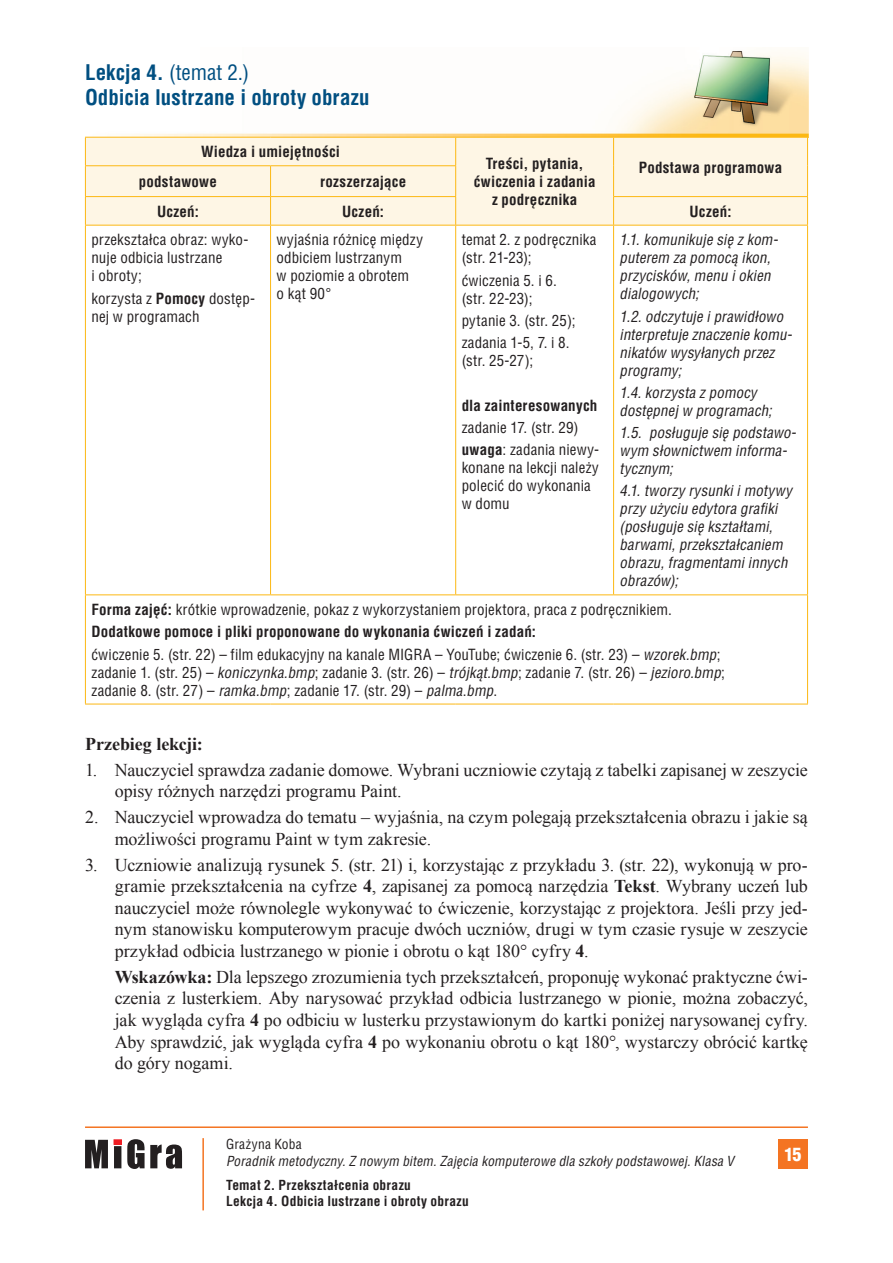
<style>
.page{position:relative;width:893px;height:1263px;background:#fff}
.page>*{position:absolute;margin:0;border:0;box-sizing:border-box;transform-origin:0 0}
.Tytul_3_-_Lekcja{font:700 21px/25.2px "Switzerland Condensed";color:#014f81}
.Wyliczanka_0_-_norma{font:18px/21.6px "Times New Roman";letter-spacing:-.005em;color:#231f20}
.Tytul_4{font:700 18px "Times New Roman";letter-spacing:-.005em;color:#231f20}
.t1{font:900 18px "Switzerland Cond";color:#fff}
.Tabela_Left{font:15px/18px "Switzerland Condensed";letter-spacing:.01em;color:#231f20}
.Tabela_Left-2{font:italic 15px/18px "Switzerland Condensed";letter-spacing:.01em;color:#231f20}
.Tabela_Centr{font:700 15px/18px "Switzerland Condensed";letter-spacing:.015em;color:#231f20;text-align:center}
.Tabela_Left-3{font:700 15px "Switzerland Condensed";letter-spacing:.01em;color:#231f20}
.t2{font:italic 13.5px "Switzerland Condensed";letter-spacing:.015em;color:#231f20}
.t3{font:700 13.5px "Switzerland Condensed";letter-spacing:.02em;color:#231f20}
.t4{font:13.5px "Switzerland Condensed";letter-spacing:.02em;color:#231f20}
.s1{font-weight:400}
.s2{font-weight:700}
.s3{font-style:italic}
.s4{font-family:"Arial"}
</style>
<div class="page">
<img style="left:85px;top:50px;width:724px;height:88px">
<svg style="left:85px;top:1139px;width:97px;height:30px"></svg>
<hr style="left:85px;top:1126px;width:723px;height:2px;background:#f47422">
<div style="left:778px;top:1139px;width:30px;height:30px;background:#f47422"></div>
<hr style="left:202px;top:1138px;width:2px;height:72px;background:#f47422">
<div style="left:86px;top:138px;width:721px;height:87px;background:#fef6e5"></div>
<hr style="left:85px;top:137px;width:186px;height:1px;background:#fcb814">
<svg style="left:85px;top:138px;width:1px;height:27px"></svg>
<hr style="left:271px;top:137px;width:185px;height:1px;background:#fcb814">
<hr style="left:456px;top:137px;width:158px;height:1px;background:#fcb814">
<svg style="left:455px;top:138px;width:1px;height:27px"></svg>
<hr style="left:614px;top:137px;width:194px;height:1px;background:#fcb814">
<svg style="left:613px;top:138px;width:1px;height:28px"></svg>
<svg style="left:807px;top:138px;width:1px;height:28px"></svg>
<hr style="left:613px;top:166px;width:1px;height:30px;background:#fcb814">
<hr style="left:807px;top:166px;width:1px;height:30px;background:#fcb814">
<hr style="left:85px;top:165px;width:186px;height:1px;background:#fcb814">
<hr style="left:85px;top:166px;width:1px;height:30px;background:#fcb814">
<hr style="left:271px;top:165px;width:185px;height:1px;background:#fcb814">
<hr style="left:270px;top:166px;width:1px;height:30px;background:#fcb814">
<hr style="left:455px;top:166px;width:1px;height:30px;background:#fcb814">
<hr style="left:85px;top:196px;width:186px;height:1px;background:#fcb814">
<svg style="left:85px;top:197px;width:1px;height:28px"></svg>
<hr style="left:271px;top:196px;width:185px;height:1px;background:#fcb814">
<svg style="left:270px;top:197px;width:1px;height:28px"></svg>
<svg style="left:455px;top:197px;width:1px;height:28px"></svg>
<hr style="left:613px;top:196px;width:195px;height:1px;background:#fcb814">
<svg style="left:613px;top:197px;width:1px;height:28px"></svg>
<svg style="left:807px;top:197px;width:1px;height:28px"></svg>
<hr style="left:85px;top:225px;width:186px;height:1px;background:#fcb814">
<hr style="left:85px;top:225px;width:1px;height:369px;background:#fcb814">
<hr style="left:271px;top:225px;width:185px;height:1px;background:#fcb814">
<hr style="left:270px;top:225px;width:1px;height:369px;background:#fcb814">
<hr style="left:456px;top:225px;width:158px;height:1px;background:#fcb814">
<hr style="left:455px;top:225px;width:1px;height:369px;background:#fcb814">
<hr style="left:614px;top:225px;width:194px;height:1px;background:#fcb814">
<hr style="left:613px;top:225px;width:1px;height:369px;background:#fcb814">
<hr style="left:807px;top:225px;width:1px;height:369px;background:#fcb814">
<hr style="left:85px;top:594px;width:186px;height:1px;background:#fcb814">
<hr style="left:85px;top:595px;width:1px;height:109px;background:#fcb814">
<hr style="left:271px;top:594px;width:185px;height:1px;background:#fcb814">
<hr style="left:456px;top:594px;width:158px;height:1px;background:#fcb814">
<hr style="left:614px;top:594px;width:194px;height:1px;background:#fcb814">
<hr style="left:807px;top:595px;width:1px;height:109px;background:#fcb814">
<hr style="left:85px;top:704px;width:186px;height:1px;background:#fcb814">
<hr style="left:271px;top:704px;width:185px;height:1px;background:#fcb814">
<hr style="left:456px;top:704px;width:158px;height:1px;background:#fcb814">
<hr style="left:614px;top:704px;width:194px;height:1px;background:#fcb814">
<p class="Tytul_3_-_Lekcja" style="left:85px;top:60px;width:286px">Lekcja 4. <span class="s1">(temat 2.)<br></span>Odbicia lustrzane i obroty obrazu</p>
<p class="Tabela_Centr" style="left:201px;top:143px;width:140px">Wiedza i umiejętności</p>
<p class="Tabela_Centr" style="left:474px;top:154px;width:123px">Treści, pytania, ćwiczenia i zadania z podręcznika</p>
<p class="Tabela_Centr" style="left:639px;top:158px;width:145px">Podstawa programowa</p>
<p class="Tabela_Centr" style="left:139px;top:172px;width:80px">podstawowe</p>
<p class="Tabela_Centr" style="left:320px;top:172px;width:88px">rozszerzające</p>
<p class="Tabela_Centr" style="left:157px;top:202px;width:43px">Uczeń:</p>
<p class="Tabela_Centr" style="left:342px;top:202px;width:43px">Uczeń:</p>
<p class="Tabela_Centr" style="left:690px;top:202px;width:43px">Uczeń:</p>
<p class="Tabela_Left" style="left:91px;top:231px;width:158px">przekształca obraz: wyko&shy;nuje odbicia lustrzane<br>i obroty;</p>
<p class="Tabela_Left" style="left:91px;top:289px;width:165px">korzysta z <span class="s2">Pomocy</span> dostęp&shy;nej w programach</p>
<p class="Tabela_Left-2" style="left:620px;top:231px;width:160px">1.1. komunikuje się z kom&shy;puterem za pomocą ikon, przycisków, menu i okien dialogowych;</p>
<p class="Tabela_Left-2" style="left:620px;top:307px;width:174px">1.2. odczytuje i prawidłowo interpretuje znaczenie komu&shy;nikatów wysyłanych przez programy;</p>
<p class="Tabela_Left-2" style="left:620px;top:383px;width:154px">1.4. korzysta z pomocy dostępnej w programach;</p>
<p class="Tabela_Left-2" style="left:620px;top:424px;width:178px">1.5. posługuje się podstawo&shy;wym słownictwem informa&shy;tycznym;</p>
<p class="Tabela_Left-2" style="left:620px;top:482px;width:174px">4.1. tworzy rysunki i motywy przy użyciu edytora grafiki (posługuje się kształtami, barwami, przekształcaniem obrazu, fragmentami innych obrazów);</p>
<p class="Tabela_Left" style="left:91px;top:601px;width:582px"><span class="s2">Forma zajęć:</span> krótkie wprowadzenie, pokaz z wykorzystaniem projektora, praca z podręcznikiem.</p>
<p class="Tabela_Left-3" style="left:91px;top:623px;width:446px">Dodatkowe pomoce i pliki proponowane do wykonania ćwiczeń i zadań:</p>
<p class="Tabela_Left" style="left:91px;top:645px;width:631px">ćwiczenie 5. (str. 22) – film edukacyjny na kanale MIGRA – YouTube; ćwiczenie 6. (str. 23) – <span class="s3">wzorek.bmp</span>;</p>
<p class="Tabela_Left" style="left:91px;top:663px;width:635px">zadanie 1. (str. 25) – <span class="s3">koniczynka.bmp</span>; zadanie 3. (str. 26) – <span class="s3">trójkąt.bmp</span>; zadanie 7. (str. 26) – <span class="s3">jezioro.bmp</span>;</p>
<p class="Tabela_Left" style="left:91px;top:681px;width:407px">zadanie 8. (str. 27) – <span class="s3">ramka.bmp</span>; zadanie 17. (str. 29) – <span class="s3">palma</span>.<span class="s3">bmp</span>.</p>
<p class="Tytul_4" style="left:85px;top:731px;width:119px">Przebieg lekcji:</p>
<p class="Wyliczanka_0_-_norma" style="left:115px;top:758px;width:695px;text-indent:-30px">1. Nauczyciel sprawdza zadanie domowe. Wybrani uczniowie czytają z tabelki zapisanej w zeszycie opisy różnych narzędzi programu Paint.</p>
<p class="Wyliczanka_0_-_norma" style="left:115px;top:806px;width:695px;text-indent:-30px">2. Nauczyciel wprowadza do tematu – wyjaśnia, na czym polegają przekształcenia obrazu i jakie są możliwości programu Paint w tym zakresie.</p>
<p class="Wyliczanka_0_-_norma" style="left:115px;top:853px;width:695px;text-align:justify;text-indent:-30px">3. Uczniowie analizują rysunek 5. (str. 21) i, korzystając z przykładu 3. (str. 22), wykonują w pro&shy;gramie przekształcenia na cyfrze <span class="s2">4</span>, zapisanej za pomocą narzędzia <span class="s2">Tekst</span>. Wybrany uczeń lub nauczyciel może równolegle wykonywać to ćwiczenie, korzystając z projektora. Jeśli przy jed&shy;nym stanowisku komputerowym pracuje dwóch uczniów, drugi w tym czasie rysuje w zeszycie przykład odbicia lustrzanego w pionie i obrotu o kąt 180° cyfry <span class="s2">4</span>.</p>
<p class="Wyliczanka_0_-_norma" style="left:115px;top:966px;width:695px;text-align:justify"><span class="s2">Wskazówka:</span> Dla lepszego zrozumienia tych przekształceń, proponuję wykonać praktyczne ćwi&shy;czenia z lusterkiem. Aby narysować przykład odbicia lustrzanego w pionie, można zobaczyć, jak wygląda cyfra <span class="s2">4</span> po odbiciu w lusterku przystawionym do kartki poniżej narysowanej cyfry.<br>Aby sprawdzić, jak wygląda cyfra <span class="s2">4</span> po wykonaniu obrotu o kąt 180°, wystarczy obrócić kartkę do góry nogami.</p>
<p class="Tabela_Left" style="left:277px;top:231px;width:148px">wyjaśnia różnicę między odbiciem lustrzanym<br>w poziomie a obrotem<br>o kąt 90<span class="s4">°</span></p>
<p class="Tabela_Left" style="left:462px;top:231px;width:136px">temat 2. z podręcznika (str. 21-23);</p>
<p class="Tabela_Left" style="left:462px;top:271px;width:97px">ćwiczenia 5. i 6. (str. 22-23);</p>
<p class="Tabela_Left" style="left:462px;top:311px;width:115px">pytanie 3. (str. 25);</p>
<p class="Tabela_Left" style="left:462px;top:334px;width:109px">zadania 1-5, 7. i 8. (str. 25-27);</p>
<p class="Tabela_Left-3" style="left:462px;top:396px;width:137px">dla zainteresowanych</p>
<p class="Tabela_Left" style="left:462px;top:418px;width:118px">zadanie 17. (str. 29)</p>
<p class="Tabela_Left" style="left:462px;top:441px;width:139px"><span class="s2">uwaga</span>: zadania niewy&shy;konane na lekcji należy polecić do wykonania w domu</p>
<p class="t4" style="left:226px;top:1136px;width:77px">Grażyna Koba</p>
<p class="t2" style="left:226px;top:1153px;width:509px">Poradnik metodyczny. Z nowym bitem. Zajęcia komputerowe dla szkoły podstawowej. Klasa V</p>
<p class="t3" style="left:226px;top:1177px;width:186px">Temat 2. Przekształcenia obrazu</p>
<p class="t3" style="left:226px;top:1193px;width:244px">Lekcja 4. Odbicia lustrzane i obroty obrazu</p>
<p class="t1" style="left:784px;top:1143px;width:19px">15</p>
</div>
